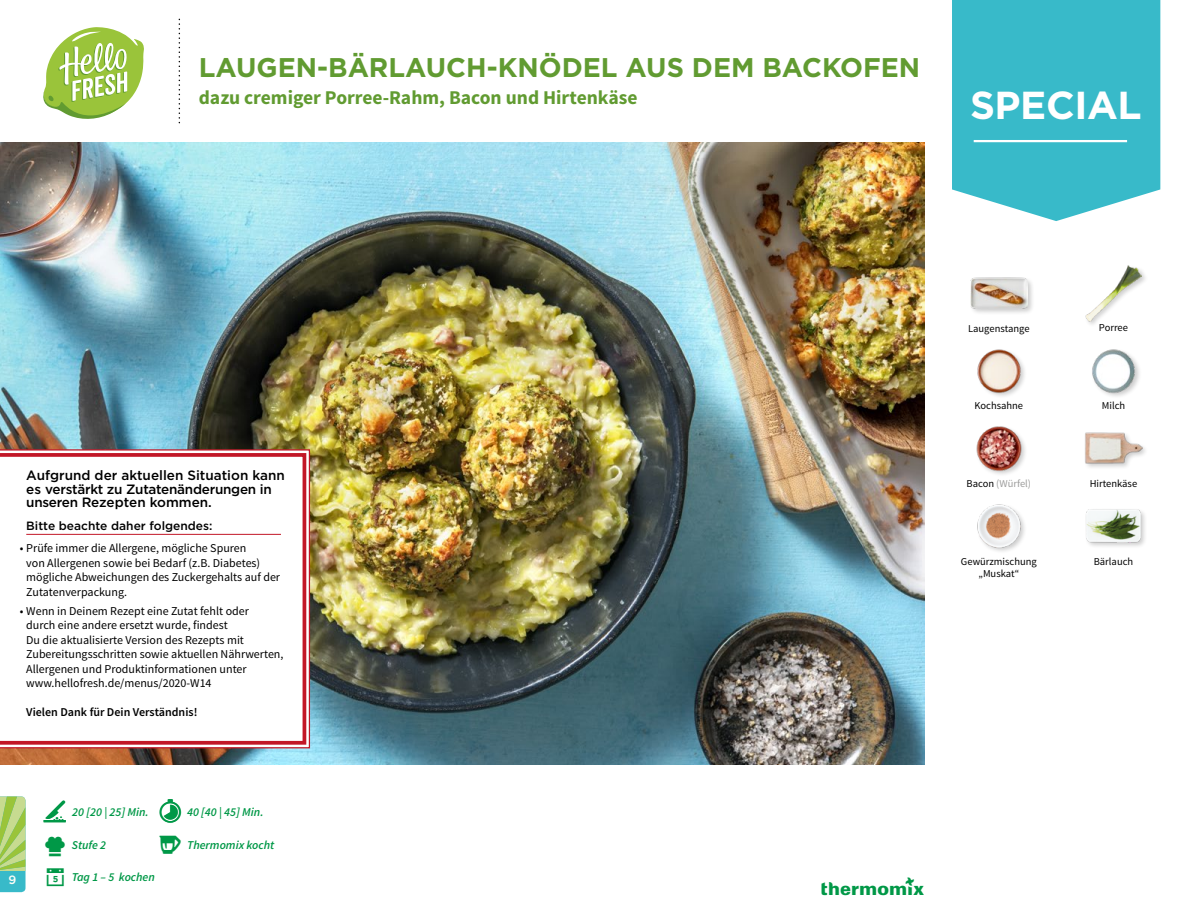
<style>
.page{position:relative;width:1188px;height:918px;background:#fff}
.page>*{position:absolute;margin:0;border:0;box-sizing:border-box;transform-origin:0 0}
.t1{font:700 39px "Gotham";letter-spacing:-.01em;color:#fff}
.t2{font:700 27px "Gotham";color:#619b31}
.t3{font:700 19.5px "Source Sans Pro";color:#619b31}
.t4{font:500 13.5px/13.5px "Gotham";letter-spacing:-.01em;color:#000}
.t5{font:12px/14.4px "Source Sans Pro";color:#000}
.t6{font:italic 600 12px "Source Sans Pro";color:#009847}
.t7{font:600 12px "Source Sans Pro";color:#000}
.t8{font:500 12px "Gotham";color:#000}
.t9{font:500 12px "Gotham";color:#fffef7}
.t10{font:10.5px "Source Sans Pro";color:#000}
.t11{font:10.5px "Source Sans Pro";color:#9d9d9c}
.s1{color:#000}
</style>
<div class="page">
<svg style="left:43px;top:27px;width:101px;height:92px"></svg>
<svg style="left:0;top:796px;width:26px;height:96px;background:#95cb82"></svg>
<img style="left:977px;top:504px;width:48px;height:48px">
<div style="left:1085px;top:507px;width:62px;height:43px;background:#000;opacity:.2"></div>
<img style="left:1085px;top:507px;width:57px;height:43px">
<div style="left:1084px;top:431px;width:64px;height:40px;background:#000;opacity:.2"></div>
<img style="left:1085px;top:431px;width:57px;height:40px">
<img style="left:976px;top:426px;width:49px;height:49px">
<img style="left:977px;top:349px;width:48px;height:48px">
<img style="left:1092px;top:349px;width:48px;height:48px">
<div style="left:1085px;top:264px;width:63px;height:64px;background:#000;opacity:.2"></div>
<img style="left:1085px;top:264px;width:57px;height:57px">
<div style="left:969px;top:276px;width:65px;height:39px;background:#000;opacity:.2"></div>
<img style="left:970px;top:276px;width:57px;height:39px">
<svg style="left:952px;top:0;width:208px;height:221px;background:#46bfcc"></svg>
<hr style="left:974px;top:140px;width:153px;height:2px;background:#fff">
<img style="left:0;top:142px;width:925px;height:623px">
<svg style="left:0;top:449px;width:311px;height:300px"></svg>
<svg style="left:0;top:453px;width:306px;height:292px"></svg>
<h2 class="t2" style="left:199px;top:50px;width:723px">LAUGEN-BÄRLAUCH-KNÖDEL AUS DEM BACKOFEN</h2>
<h3 class="t3" style="left:199px;top:85px;width:440px">dazu cremiger Porree-Rahm, Bacon und Hirtenkäse</h3>
<h1 class="t1" style="left:970px;top:80px;width:173px">SPECIAL</h1>
<p class="t10" style="left:968px;top:322px;width:63px">Laugenstange</p>
<p class="t10" style="left:1099px;top:321px;width:31px">Porree</p>
<p class="t4" style="left:26px;top:469px;width:260px">Aufgrund der aktuellen Situation kann es verstärkt zu Zutatenänderungen in unseren Rezepten kommen.</p>
<p class="t8" style="left:26px;top:518px;width:188px">Bitte beachte daher folgendes:</p>
<p class="t5" style="left:26px;top:541px;width:255px;text-indent:-6px">• Prüfe immer die Allergene, mögliche Spuren<br>von Allergenen sowie bei Bedarf (z.B. Diabetes) mögliche Abweichungen des Zuckergehalts auf der Zutatenverpackung.</p>
<p class="t5" style="left:26px;top:604px;width:259px;text-indent:-6px">• Wenn in Deinem Rezept eine Zutat fehlt oder<br>durch eine andere ersetzt wurde, findest<br>Du die aktualisierte Version des Rezepts mit Zubereitungsschritten sowie aktuellen Nährwerten, Allergenen und Produktinformationen unter www.hellofresh.de/menus/2020-W14</p>
<p class="t7" style="left:26px;top:704px;width:173px">Vielen Dank für Dein Verständnis!</p>
<p class="t9" style="left:9px;top:872px;width:9px">9</p>
<p class="t9" style="left:9px;top:872px;width:6px">1</p>
<p class="t6" style="left:72px;top:805px;width:78px">20 [20 | 25] Min.</p>
<p class="t6" style="left:72px;top:838px;width:36px">Stufe 2</p>
<p class="t6" style="left:72px;top:869px;width:85px">Tag 1 – 5 kochen</p>
<p class="t6" style="left:187px;top:805px;width:78px">40 [40 | 45] Min.</p>
<p class="t6" style="left:187px;top:838px;width:89px">Thermomix kocht</p>
<p class="t10" style="left:975px;top:399px;width:50px">Kochsahne</p>
<p class="t10" style="left:1102px;top:399px;width:25px">Milch</p>
<p class="t11" style="left:967px;top:477px;width:66px"><span class="s1">Bacon</span> (Würfel)</p>
<p class="t10" style="left:1090px;top:477px;width:49px">Hirtenkäse</p>
<p class="t10" style="left:961px;top:555px;width:77px">Gewürzmischung</p>
<p class="t10" style="left:1094px;top:555px;width:41px">Bärlauch</p>
<p class="t10" style="left:979px;top:567px;width:42px">„Muskat“</p>
</div>
